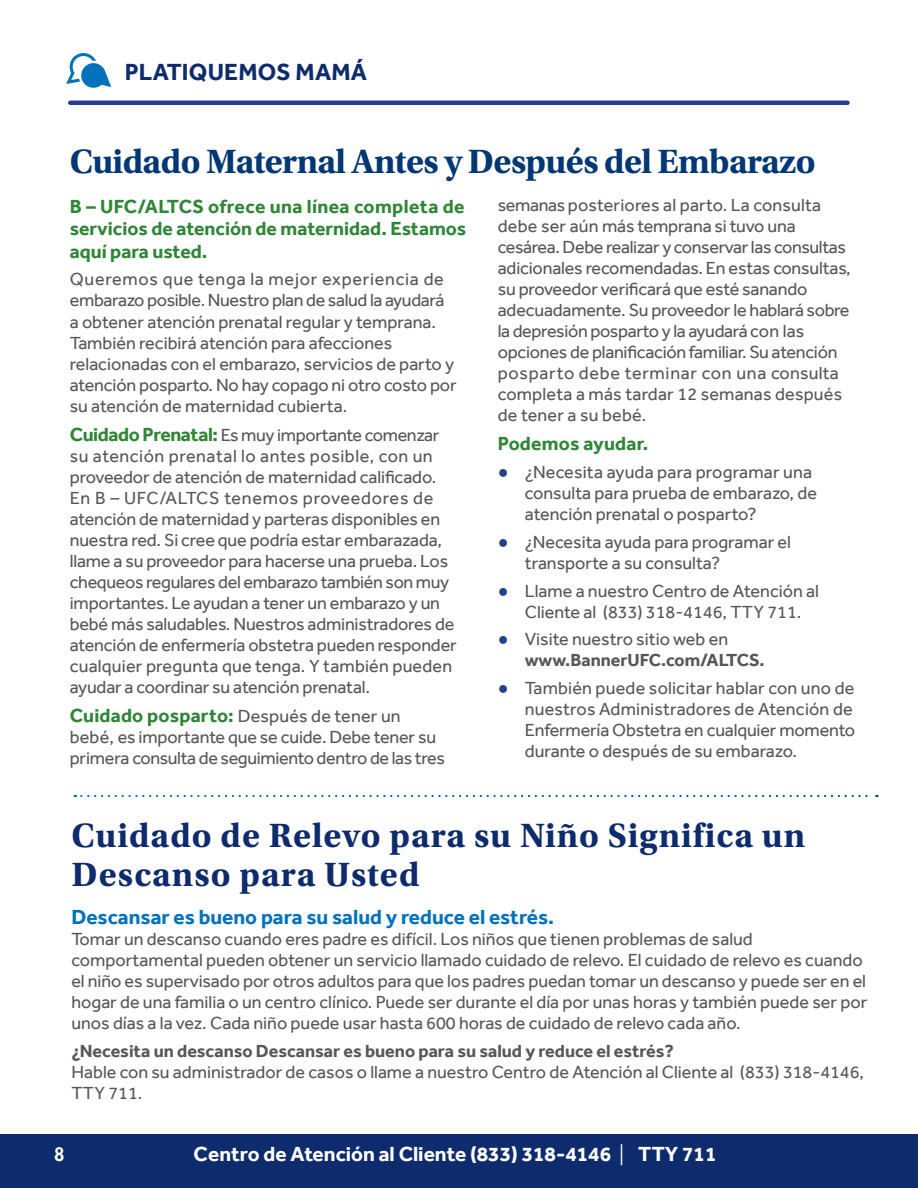
<style>
.page{position:relative;width:918px;height:1188px;background:#fff}
.page>*{position:absolute;margin:0;border:0;box-sizing:border-box;transform-origin:0 0}
.t1{font:700 35.55px/39px "Utopia Std";letter-spacing:.025em;color:#0d2b6d}
.t2{font:700 35.55px "Utopia Std";letter-spacing:-.02em;color:#013775}
.t3{font:700 24px "Effra";letter-spacing:.01em;color:#0d2b6d}
.t4{font:700 21px "Effra";color:#fff}
.t5{font:700 21px "Effra";color:#0072bc}
.t6{font:700 19.5px/22.5px "Effra";color:#2e8636;text-align:justify}
.t7{font:18px/21px "Effra";letter-spacing:-.005em;color:#575757}
.t8{font:700 18px/21px "Effra";color:#575757}
.t9{font:800 18px "Futura Std";color:#fff}
.s1{font-weight:700;font-size:19.5px;color:#2e8636}
.s2{font-weight:400;font-size:18px;color:#575757}
.s3{font-family:"Times New Roman";color:#253f8e}
.s4{font-family:"Times New Roman";font-weight:400;color:#253f8e}
.s5{font-weight:400}
</style>
<div class="page">
<svg style="left:66px;top:53px;width:45px;height:35px"></svg>
<div style="left:0;top:1134px;width:918px;height:54px;background:#0d2b6d"></div>
<svg style="left:75px;top:795px;width:802px;height:2px"></svg>
<hr style="left:917px;top:1134px;width:1px;height:54px;background:#0072bc">
<hr style="left:70px;top:101px;width:778px;height:4px;background:#253f8e">
<hr style="left:917px;top:0;width:1px;height:106px;background:#0072bc">
<h2 class="t3" style="left:125px;top:58px;width:244px">PLATIQUEMOS MAMÁ</h2>
<h3 class="t2" style="left:70px;top:140px;width:747px">Cuidado Maternal Antes y Después del Embarazo</h3>
<h4 class="t6" style="left:70px;top:195px;width:398px">B – UFC/ALTCS ofrece una línea completa de servicios de atención de maternidad. Estamos aquí para usted.</h4>
<p class="t7" style="left:70px;top:269px;width:388px">Queremos que tenga la mejor experiencia de embarazo posible. Nuestro plan de salud la ayudará a obtener atención prenatal regular y temprana.<br>También recibirá atención para afecciones relacionadas con el embarazo, servicios de parto y atención posparto. No hay copago ni otro costo por su atención de maternidad cubierta.</p>
<h4 class="t7" style="left:70px;top:424px;width:371px"><span class="s1">Cuidado Prenatal:</span> Es muy importante comenzar</h4>
<p class="t7" style="left:70px;top:445px;width:388px">su atención prenatal lo antes posible, con un proveedor de atención de maternidad calificado.<br>En B – UFC/ALTCS tenemos proveedores de atención de maternidad y parteras disponibles en nuestra red. Si cree que podría estar embarazada, llame a su proveedor para hacerse una prueba. Los chequeos regulares del embarazo también son muy importantes. Le ayudan a tener un embarazo y un bebé más saludables. Nuestros administradores de atención de enfermería obstetra pueden responder cualquier pregunta que tenga. Y también pueden ayudar a coordinar su atención prenatal.</p>
<h4 class="t6" style="left:70px;top:704px;width:332px">Cuidado posparto: <span class="s2">Después de tener un</span></h4>
<p class="t7" style="left:70px;top:726px;width:377px">bebé, es importante que se cuide. Debe tener su primera consulta de seguimiento dentro de las tres</p>
<p class="t7" style="left:498px;top:194px;width:354px">semanas posteriores al parto. La consulta debe ser aún más temprana si tuvo una cesárea. Debe realizar y conservar las consultas adicionales recomendadas. En estas consultas, su proveedor verificará que esté sanando adecuadamente. Su proveedor le hablará sobre la depresión posparto y la ayudará con las opciones de planificación familiar. Su atención posparto debe terminar con una consulta completa a más tardar 12 semanas después de tener a su bebé.</p>
<h4 class="t6" style="left:498px;top:432px;width:152px">Podemos ayudar.</h4>
<p class="t7" style="left:525px;top:461px;width:294px;text-indent:-27px"><span class="s3">●</span> ¿Necesita ayuda para programar una consulta para prueba de embarazo, de atención prenatal o posparto?</p>
<p class="t7" style="left:525px;top:531px;width:268px;text-indent:-27px"><span class="s3">●</span> ¿Necesita ayuda para programar el transporte a su consulta?</p>
<p class="t7" style="left:498px;top:580px;width:323px;text-align:center"><span class="s3">●</span> Llame a nuestro Centro de Atención al<br>Cliente al (833) 318-4146, TTY 711.</p>
<p class="t8" style="left:525px;top:629px;width:241px;text-indent:-27px"><span class="s4">●</span> <span class="s5">Visite nuestro sitio web en </span>www.BannerUFC.com/ALTCS.</p>
<p class="t7" style="left:525px;top:677px;width:332px;text-indent:-27px"><span class="s3">●</span> También puede solicitar hablar con uno de nuestros Administradores de Atención de Enfermería Obstetra en cualquier momento durante o después de su embarazo.</p>
<h3 class="t1" style="left:71px;top:816px;width:735px">Cuidado de Relevo para su Niño Significa un<br>Descanso para Usted</h3>
<h4 class="t5" style="left:71px;top:905px;width:484px">Descansar es bueno para su salud y reduce el estrés.</h4>
<p class="t7" style="left:71px;top:929px;width:797px">Tomar un descanso cuando eres padre es difícil. Los niños que tienen problemas de salud comportamental pueden obtener un servicio llamado cuidado de relevo. El cuidado de relevo es cuando el niño es supervisado por otros adultos para que los padres puedan tomar un descanso y puede ser en el hogar de una familia o un centro clínico. Puede ser durante el día por unas horas y también puede ser por unos días a la vez. Cada niño puede usar hasta 600 horas de cuidado de relevo cada año.</p>
<h5 class="t8" style="left:71px;top:1040px;width:604px">¿Necesita un descanso Descansar es bueno para su salud y reduce el estrés?</h5>
<p class="t7" style="left:71px;top:1061px;width:794px">Hable con su administrador de casos o llame a nuestro Centro de Atención al Cliente al (833) 318-4146,<br>TTY 711.</p>
<p class="t9" style="left:54px;top:1143px;width:12px">8</p>
<p class="t4" style="left:194px;top:1142px;width:419px">Centro de Atención al Cliente (833) 318-4146</p>
<p class="t4" style="left:638px;top:1142px;width:80px">TTY 711</p>
</div>
